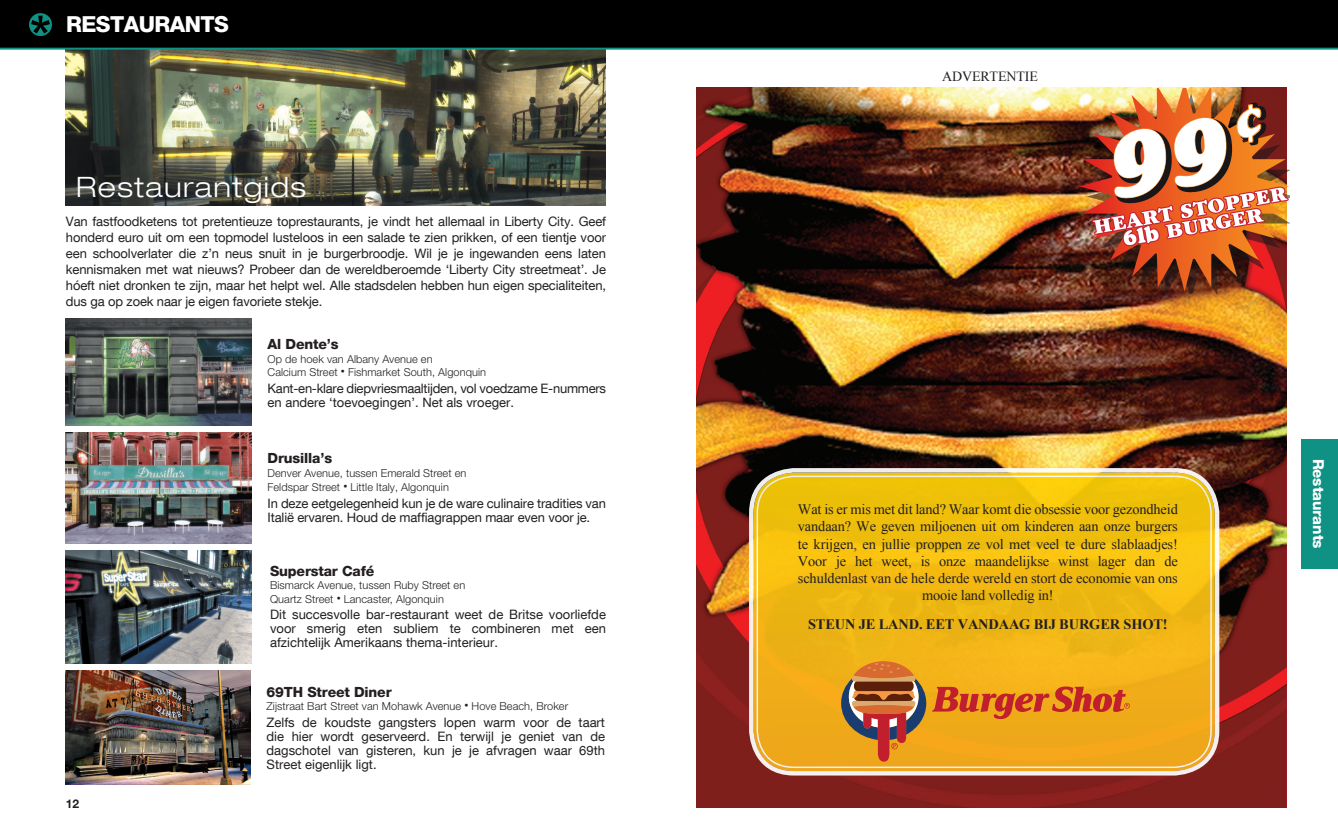
<style>
.page{position:relative;width:1338px;height:828px;background:#fff}
.page>*{position:absolute;margin:0;border:0;box-sizing:border-box;transform-origin:0 0}
.t1{font:300 expanded 28px "Helvetica Neue LT Com";letter-spacing:.05em;color:#fff}
.t2{font:800 22px "Helvetica Neue LT Com";letter-spacing:-.025em;color:#fff}
.t3{font:800 15px "Helvetica Neue LT Com";letter-spacing:-.01em;color:#fff}
.t4{font:14.4px/17.2px "Times New Roman";letter-spacing:-.01em;color:#231f20;text-align:center}
.t5{font:700 14.4px "Times New Roman";letter-spacing:-.01em;color:#231f20}
.t6{font:800 14px "Helvetica Neue LT Com";letter-spacing:-.01em;color:#231f20}
.t7{font:14px "Times New Roman";letter-spacing:-.01em;color:#231f20}
.t8{font:13px/14px "Helvetica Neue LT Com";letter-spacing:-.01em;color:#231f20;text-align:justify}
.t9{font:700 12px "Helvetica Neue LT Pro";color:#231f20}
.t10{font:300 11px/13.2px "Helvetica Neue LT Pro";letter-spacing:.005em;color:#231f20}
</style>
<div class="page">
<img style="left:66px;top:50px;width:540px;height:156px">
<img style="left:66px;top:433px;width:186px;height:110px">
<img style="left:66px;top:319px;width:186px;height:106px">
<img style="left:66px;top:550px;width:186px;height:114px">
<img style="left:65px;top:670px;width:186px;height:114px">
<img style="left:696px;top:88px;width:590px;height:719px">
<div style="left:754px;top:472px;width:461px;height:299px;background:linear-gradient(to bottom,#f1c709,#f1a620);border-radius:41px"></div>
<div style="left:749px;top:468px;width:470px;height:307px;border:5px solid #fff;border-radius:43px"></div>
<div style="left:757px;top:475px;width:455px;height:293px;border:2px solid #fff;border-radius:37px"></div>
<svg style="left:932px;top:686px;width:198px;height:33px;background:#de7620"></svg>
<svg style="left:841px;top:661px;width:85px;height:100px;background:#b9773b"></svg>
<img style="left:1079px;top:88px;width:210px;height:205px">
<div style="left:1301px;top:439px;width:37px;height:129px;background:#0f9283"></div>
<div style="left:0;top:0;width:1338px;height:49px;background:#000"></div>
<svg style="left:29px;top:13px;width:23px;height:23px"></svg>
<svg style="left:31px;top:16px;width:19px;height:18px"></svg>
<hr style="left:0;top:48px;width:1338px;height:2px;background:#0f9283">
<h2 class="t2" style="left:66px;top:12px;width:164px">RESTAURANTS</h2>
<h1 class="t1" style="left:76px;top:170px;width:232px">Restaurantgids</h1>
<p class="t8" style="left:66px;top:213px;width:542px;line-height:16px">Van fastfoodketens tot pretentieuze toprestaurants, je vindt het allemaal in Liberty City. Geef honderd euro uit om een topmodel lusteloos in een salade te zien prikken, of een tientje voor een schoolverlater die z’n neus snuit in je burgerbroodje. Wil je je ingewanden eens laten kennismaken met wat nieuws? Probeer dan de wereldberoemde ‘Liberty City streetmeat’. Je hóeft niet dronken te zijn, maar het helpt wel. Alle stadsdelen hebben hun eigen specialiteiten, dus ga op zoek naar je eigen favoriete stekje.</p>
<p class="t6" style="left:268px;top:336px;width:73px">Al Dente’s</p>
<p class="t10" style="left:268px;top:352px;width:220px">Op de hoek van Albany Avenue en<br>Calcium Street <sup>•</sup> Fishmarket South, Algonquin</p>
<p class="t8" style="left:268px;top:381px;width:340px">Kant-en-klare diepvriesmaaltijden, vol voedzame E-nummers en andere ‘toevoegingen’. Net als vroeger.</p>
<p class="t6" style="left:268px;top:450px;width:66px">Drusilla’s</p>
<p class="t10" style="left:268px;top:465px;width:200px;line-height:14px">Denver Avenue, tussen Emerald Street en<br>Feldspar Street <sup>•</sup> Little Italy, Algonquin</p>
<p class="t8" style="left:268px;top:495px;width:340px">In deze eetgelegenheid kun je de ware culinaire tradities van<br>Italië ervaren. Houd de maffiagrappen maar even voor je.</p>
<p class="t9" style="left:66px;top:796px;width:15px">12</p>
<p class="t6" style="left:270px;top:563px;width:106px">Superstar Café</p>
<p class="t10" style="left:270px;top:578px;width:197px">Bismarck Avenue, tussen Ruby Street en<br>Quartz Street <sup>•</sup> Lancaster, Algonquin</p>
<p class="t8" style="left:270px;top:607px;width:337px">Dit succesvolle bar-restaurant weet de Britse voorliefde voor smerig eten subliem te combineren met een afzichtelijk Amerikaans thema-interieur.</p>
<p class="t6" style="left:267px;top:683px;width:127px">69TH Street Diner</p>
<p class="t10" style="left:267px;top:699px;width:303px">Zijstraat Bart Street van Mohawk Avenue <sup>•</sup> Hove Beach, Broker</p>
<p class="t8" style="left:267px;top:715px;width:340px">Zelfs de koudste gangsters lopen warm voor de taart die hier wordt geserveerd. En terwijl je geniet van de dagschotel van gisteren, kun je je afvragen waar 69th Street eigenlijk ligt.</p>
<p class="t7" style="left:942px;top:67px;width:97px">ADVERTENTIE</p>
<p class="t4" style="left:798px;top:500px;width:382px">Wat is er mis met dit land? Waar komt die obsessie voor gezondheid vandaan? We geven miljoenen uit om kinderen aan onze burgers te krijgen, en jullie proppen ze vol met veel te dure slablaadjes!<br>Voor je het weet, is onze maandelijkse winst lager dan de schuldenlast van de hele derde wereld en stort de economie van ons mooie land volledig in!</p>
<p class="t5" style="left:808px;top:614px;width:361px">STEUN JE LAND. EET VANDAAG BIJ BURGER SHOT!</p>
<p class="t3" style="left:1328px;top:458px;width:91px;rotate:90deg">Restaurants</p>
</div>
